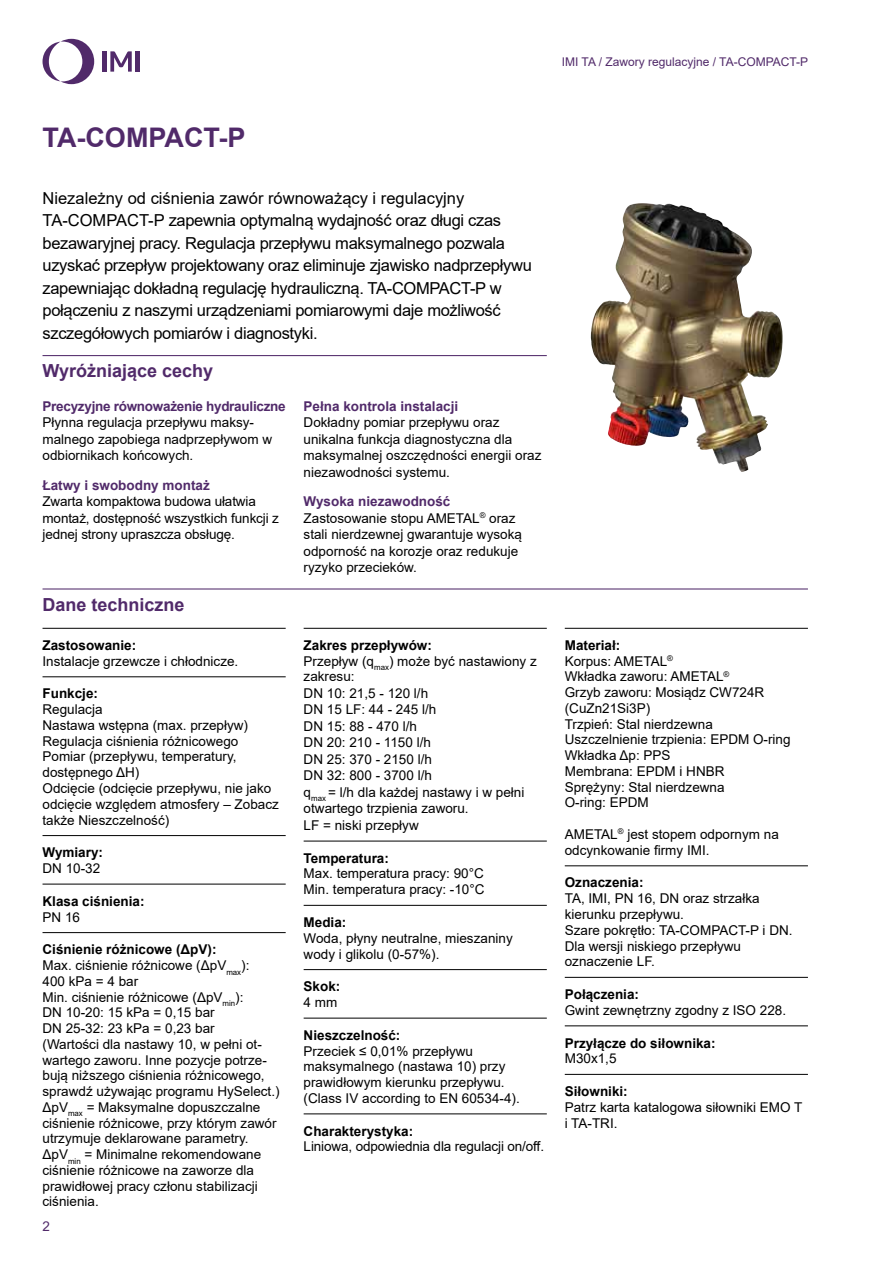
<style>
.page{position:relative;width:893px;height:1263px;background:#fff}
.page>*{position:absolute;margin:0;border:0;box-sizing:border-box;transform-origin:0 0}
.t1{font:700 27px "Arial";color:#512a6a}
.t2{font:700 18px "Arial";color:#512a6a}
.t3{font:16.5px/22.5px "Arial";letter-spacing:-.02em;color:#000}
.t4{font:13.5px/15.8px "Arial";color:#000}
.t5{font:700 13.5px "Arial";color:#000}
.t6{font:700 13.5px "Arial";color:#512a6a}
.t7{font:700 13.5px "Arial";letter-spacing:-.02em;color:#512a6a}
.t8{font:13.5px "Arial";color:#512a6a}
.t9{font:12px "Arial";color:#512a6a}
.s1{font-weight:700;color:#512a6a}
.s2{font-weight:700}
</style>
<div class="page">
<svg style="left:43px;top:39px;width:51px;height:45px"></svg>
<hr style="left:102px;top:51px;width:4px;height:21px;background:#512a6a">
<hr style="left:136px;top:51px;width:4px;height:21px;background:#512a6a">
<svg style="left:110px;top:51px;width:22px;height:21px"></svg>
<hr style="left:43px;top:355px;width:504px;height:1px;background:#512a6a">
<hr style="left:43px;top:588px;width:765px;height:1px;background:#512a6a">
<hr style="left:43px;top:628px;width:243px;height:1px;background:#000">
<hr style="left:43px;top:676px;width:243px;height:1px;background:#000">
<hr style="left:43px;top:835px;width:243px;height:1px;background:#000">
<hr style="left:43px;top:884px;width:243px;height:1px;background:#000">
<hr style="left:43px;top:932px;width:243px;height:1px;background:#000">
<hr style="left:304px;top:628px;width:243px;height:1px;background:#000">
<hr style="left:304px;top:841px;width:243px;height:1px;background:#000">
<hr style="left:304px;top:905px;width:243px;height:1px;background:#000">
<hr style="left:304px;top:969px;width:243px;height:1px;background:#000">
<hr style="left:304px;top:1018px;width:243px;height:1px;background:#000">
<hr style="left:304px;top:1113px;width:243px;height:1px;background:#000">
<hr style="left:565px;top:628px;width:243px;height:1px;background:#000">
<hr style="left:565px;top:865px;width:243px;height:1px;background:#000">
<hr style="left:565px;top:977px;width:243px;height:1px;background:#000">
<hr style="left:565px;top:1025px;width:243px;height:1px;background:#000">
<hr style="left:565px;top:1074px;width:243px;height:1px;background:#000">
<img style="left:591px;top:206px;width:147px;height:259px">
<p class="t9" style="left:562px;top:54px;width:248px">IMI TA / Zawory regulacyjne / TA-COMPACT-P</p>
<h1 class="t1" style="left:43px;top:119px;width:204px">TA-COMPACT-P</h1>
<p class="t3" style="left:43px;top:187px;width:491px">Niezależny od ciśnienia zawór równoważący i regulacyjny TA-COMPACT-P zapewnia optymalną wydajność oraz długi czas bezawaryjnej pracy. Regulacja przepływu maksymalnego pozwala uzyskać przepływ projektowany oraz eliminuje zjawisko nadprzepływu zapewniając dokładną regulację hydrauliczną. TA-COMPACT-P w połączeniu z naszymi urządzeniami pomiarowymi daje możliwość szczegółowych pomiarów i diagnostyki.</p>
<h2 class="t2" style="left:43px;top:358px;width:172px">Wyróżniające cechy</h2>
<p class="t7" style="left:43px;top:397px;width:245px">Precyzyjne równoważenie hydrauliczne</p>
<p class="t4" style="left:43px;top:414px;width:231px;line-height:16.5px">Płynna regulacja przepływu maksy&shy;malnego zapobiega nadprzepływom w odbiornikach końcowych.</p>
<p class="t6" style="left:43px;top:475px;width:169px">Łatwy i swobodny montaż</p>
<p class="t4" style="left:43px;top:493px;width:238px;line-height:16.5px">Zwarta kompaktowa budowa ułatwia montaż, dostępność wszystkich funkcji z jednej strony upraszcza obsługę.</p>
<p class="t6" style="left:304px;top:397px;width:156px">Pełna kontrola instalacji</p>
<p class="t4" style="left:304px;top:414px;width:239px;line-height:16.5px">Dokładny pomiar przepływu oraz unikalna funkcja diagnostyczna dla maksymalnej oszczędności energii oraz niezawodności systemu.</p>
<p class="t4" style="left:304px;top:493px;width:220px;line-height:16.5px"><span class="s1">Wysoka niezawodność<br></span>Zastosowanie stopu AMETAL<sup>®</sup> oraz stali nierdzewnej gwarantuje wysoką odporność na korozje oraz redukuje ryzyko przecieków.</p>
<h2 class="t2" style="left:43px;top:592px;width:144px">Dane techniczne</h2>
<p class="t5" style="left:43px;top:636px;width:95px">Zastosowanie:</p>
<p class="t4" style="left:43px;top:653px;width:197px">Instalacje grzewcze i chłodnicze.</p>
<p class="t5" style="left:43px;top:684px;width:57px">Funkcje:</p>
<p class="t4" style="left:43px;top:701px;width:238px">Regulacja<br>Nastawa wstępna (max. przepływ)<br>Regulacja ciśnienia różnicowego<br>Pomiar (przepływu, temperatury, dostępnego ΔH)<br>Odcięcie (odcięcie przepływu, nie jako odcięcie względem atmosfery – Zobacz także Nieszczelność)</p>
<p class="t5" style="left:43px;top:843px;width:62px">Wymiary:</p>
<p class="t4" style="left:43px;top:860px;width:59px">DN 10-32</p>
<p class="t5" style="left:43px;top:891px;width:104px">Klasa ciśnienia:</p>
<p class="t4" style="left:43px;top:909px;width:39px">PN 16</p>
<p class="t4" style="left:43px;top:942px;width:239px"><span class="s2">Ciśnienie różnicowe (ΔpV):<br></span>Max. ciśnienie różnicowe (ΔpV<sub>max</sub>):<br>400 kPa = 4 bar<br>Min. ciśnienie różnicowe (ΔpV<sub>min</sub>):<br>DN 10-20: 15 kPa = 0,15 bar<br>DN 25-32: 23 kPa = 0,23 bar<br>(Wartości dla nastawy 10, w pełni ot&shy;wartego zaworu. Inne pozycje potrze&shy;bują niższego ciśnienia różnicowego, sprawdź używając programu HySelect.)<br>ΔpV<sub>max</sub> = Maksymalne dopuszczalne ciśnienie różnicowe, przy którym zawór utrzymuje deklarowane parametry.<br>ΔpV<sub>min</sub> = Minimalne rekomendowane ciśnienie różnicowe na zaworze dla prawidłowej pracy członu stabilizacji ciśnienia.</p>
<p class="t8" style="left:43px;top:1217px;width:9px">2</p>
<p class="t4" style="left:304px;top:637px;width:235px;line-height:16.4px"><span class="s2">Zakres przepływów:<br></span>Przepływ (q<sub>max</sub>) może być nastawiony z zakresu:<br>DN 10: 21,5 - 120 l/h<br>DN 15 LF: 44 - 245 l/h<br>DN 15: 88 - 470 l/h<br>DN 20: 210 - 1150 l/h<br>DN 25: 370 - 2150 l/h<br>DN 32: 800 - 3700 l/h<br>q<sub>max</sub> = l/h dla każdej nastawy i w pełni otwartego trzpienia zaworu.<br>LF = niski przepływ</p>
<p class="t5" style="left:304px;top:848px;width:87px">Temperatura:</p>
<p class="t4" style="left:304px;top:866px;width:182px">Max. temperatura pracy: 90°C<br>Min. temperatura pracy: -10°C</p>
<p class="t5" style="left:304px;top:913px;width:44px">Media:</p>
<p class="t4" style="left:304px;top:930px;width:211px">Woda, płyny neutralne, mieszaniny wody i glikolu (0-57%).</p>
<p class="t5" style="left:304px;top:977px;width:38px">Skok:</p>
<p class="t4" style="left:304px;top:994px;width:35px">4 mm</p>
<p class="t5" style="left:304px;top:1025px;width:98px">Nieszczelność:</p>
<p class="t4" style="left:304px;top:1043px;width:218px">Przeciek ≤ 0,01% przepływu maksymalnego (nastawa 10) przy prawidłowym kierunku przepływu. (Class IV according to EN 60534-4).</p>
<p class="t5" style="left:304px;top:1121px;width:111px">Charakterystyka:</p>
<p class="t4" style="left:304px;top:1139px;width:242px">Liniowa, odpowiednia dla regulacji on/off.</p>
<p class="t4" style="left:565px;top:637px;width:227px"><span class="s2">Materiał:<br></span>Korpus: AMETAL<sup>®<br></sup>Wkładka zaworu: AMETAL<sup>®<br></sup>Grzyb zaworu: Mosiądz CW724R (CuZn21Si3P)<br>Trzpień: Stal nierdzewna<br>Uszczelnienie trzpienia: EPDM O-ring<br>Wkładka Δp: PPS<br>Membrana: EPDM i HNBR<br>Sprężyny: Stal nierdzewna<br>O-ring: EPDM</p>
<p class="t4" style="left:565px;top:826px;width:216px">AMETAL<sup>®</sup> jest stopem odpornym na odcynkowanie firmy IMI.</p>
<p class="t5" style="left:565px;top:873px;width:80px">Oznaczenia:</p>
<p class="t4" style="left:565px;top:890px;width:229px">TA, IMI, PN 16, DN oraz strzałka kierunku przepływu.<br>Szare pokrętło: TA-COMPACT-P i DN.<br>Dla wersji niskiego przepływu oznaczenie LF.</p>
<p class="t5" style="left:565px;top:985px;width:76px">Połączenia:</p>
<p class="t4" style="left:565px;top:1002px;width:223px">Gwint zewnętrzny zgodny z ISO 228.</p>
<p class="t5" style="left:565px;top:1033px;width:152px">Przyłącze do siłownika:</p>
<p class="t4" style="left:565px;top:1050px;width:53px">M30x1,5</p>
<p class="t5" style="left:565px;top:1082px;width:65px">Siłowniki:</p>
<p class="t4" style="left:565px;top:1099px;width:239px">Patrz karta katalogowa siłowniki EMO T i TA-TRI.</p>
</div>
